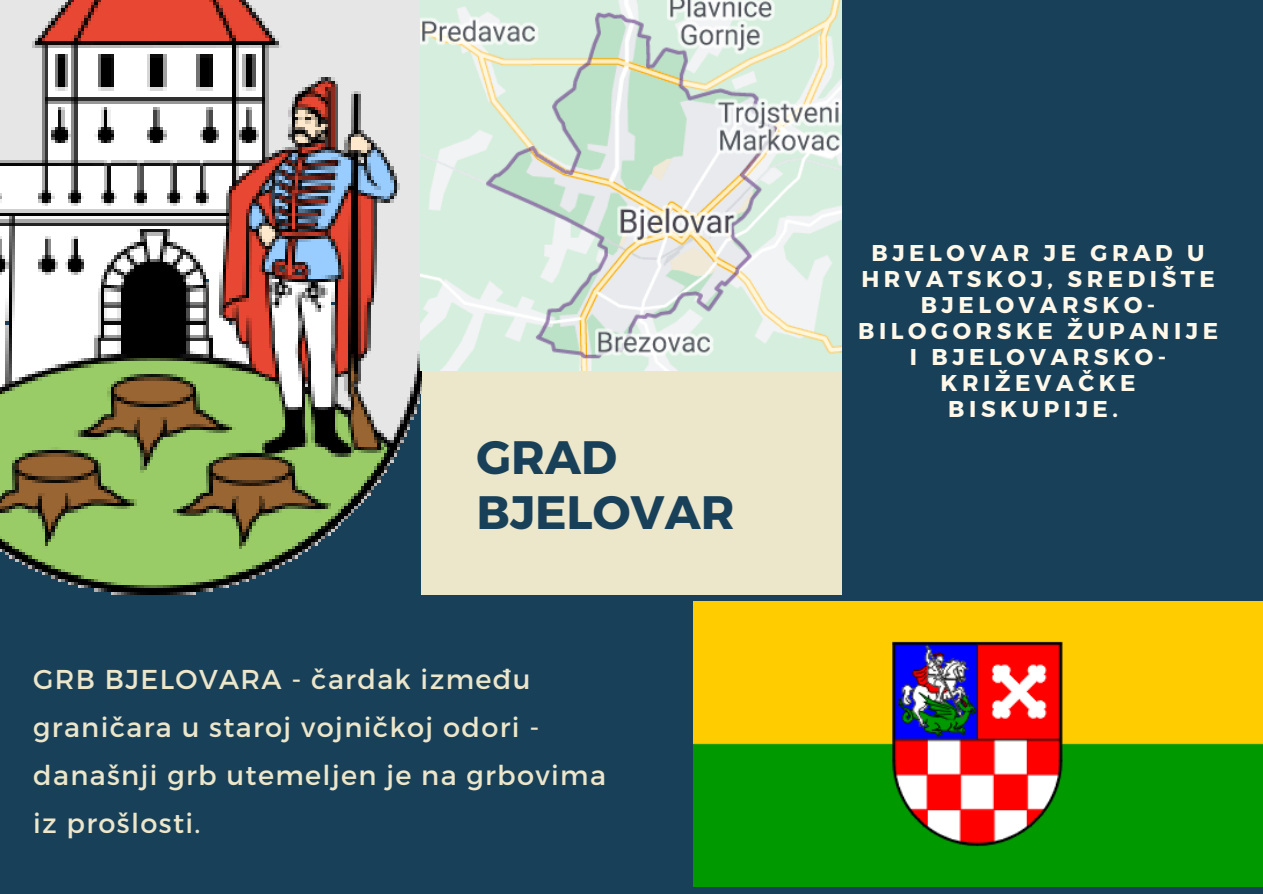
<style>
.page{position:relative;width:1263px;height:894px;background:#fff}
.page>*{position:absolute;margin:0;border:0;box-sizing:border-box;transform-origin:0 0}
.t1{font:700 46.8px/55.1px "Montserrat";color:#184059}
.t2{font:27.3px/48.2px "Montserrat";letter-spacing:.05em;color:#ece6ca}
.t3{font:700 22.8px/26.1px "Montserrat";letter-spacing:.2em;color:#fff8e9;text-align:center}
</style>
<div class="page">
<div style="left:0;top:0;width:1263px;height:893px;background:#184059"></div>
<div style="left:421px;top:0;width:421px;height:594px;background:#ece6ca"></div>
<img style="left:0;top:0;width:421px;height:594px">
<img style="left:693px;top:601px;width:569px;height:285px">
<img style="left:421px;top:0;width:420px;height:370px">
<p class="t1" style="left:476px;top:427px;width:260px">GRAD<br>BJELOVAR</p>
<p class="t2" style="left:33px;top:653px;width:574px">GRB BJELOVARA - čardak između graničara u staroj vojničkoj odori - današnji grb utemeljen je na grbovima iz prošlosti.</p>
<p class="t3" style="left:858px;top:238px;width:361px">BJELOVAR JE GRAD U<br>HRVATSKOJ, SREDIŠTE<br>BJELOVARSKO-<br>BILOGORSKE ŽUPANIJE<br>I BJELOVARSKO-<br>KRIŽEVAČKE<br>BISKUPIJE.</p>
</div>
